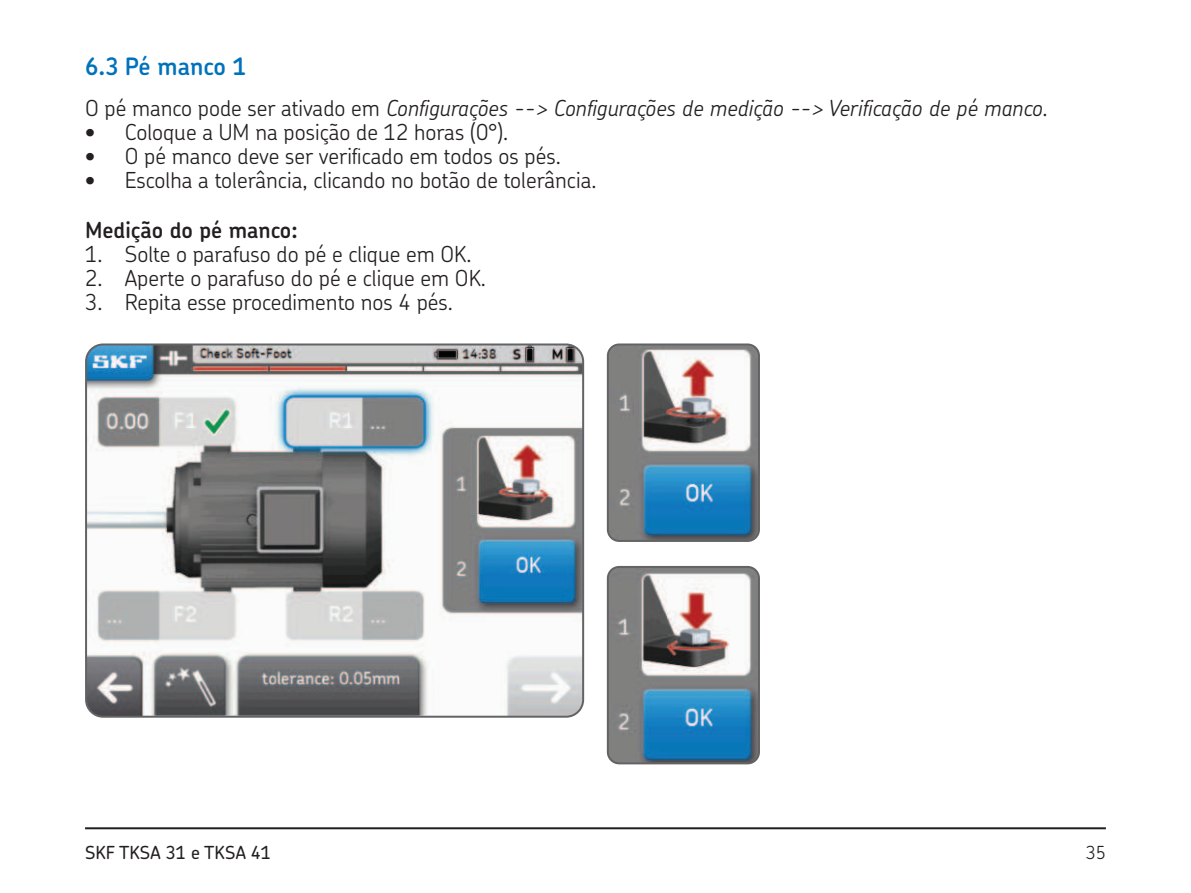
<style>
.page{position:relative;width:1191px;height:893px;background:#fff}
.page>*{position:absolute;margin:0;border:0;box-sizing:border-box;transform-origin:0 0}
.t1{font:600 24px "SKF Chevin OT";letter-spacing:-.01em;color:#0072bc}
.t2{font:300 22px "SKF Chevin OT";color:#231f20}
.t3{font:italic 300 22px "SKF Chevin OT";color:#231f20}
.t4{font:600 22px "SKF Chevin OT";color:#231f20}
.t5{font:500 18px "SKF Chevin OT";color:#231f20}
.t6{font:300 18px "SKF Chevin OT";color:#231f20}
.s1{font-style:normal}
</style>
<div class="page">
<hr style="left:85px;top:827px;width:1021px;height:2px;background:#231f20">
<img style="left:88px;top:346px;width:493px;height:369px">
<div style="left:85px;top:343px;width:499px;height:375px;border:2px solid #636366;border-radius:17px"></div>
<img style="left:608px;top:346px;width:149px;height:193px">
<div style="left:607px;top:343px;width:153px;height:199px;border:2px solid #636366;border-radius:11px"></div>
<img style="left:608px;top:567px;width:151px;height:196px">
<div style="left:607px;top:566px;width:153px;height:198px;border:2px solid #636366;border-radius:11px"></div>
<p class="t1" style="left:85px;top:51px;width:163px">6.3 Pé manco 1</p>
<p class="t3" style="left:85px;top:98px;width:964px"><span class="s1">O pé manco pode ser ativado em</span> Configurações --&gt; Configurações de medição --&gt; Verificação de pé manco.</p>
<p class="t2" style="left:85px;top:118px;width:424px">• Coloque a UM na posição de 12 horas (0°).</p>
<p class="t2" style="left:85px;top:142px;width:477px">• O pé manco deve ser verificado em todos os pés.</p>
<p class="t2" style="left:85px;top:166px;width:513px">• Escolha a tolerância, clicando no botão de tolerância.</p>
<p class="t4" style="left:85px;top:216px;width:214px">Medição do pé manco:</p>
<p class="t2" style="left:85px;top:240px;width:388px">1. Solte o parafuso do pé e clique em OK.</p>
<p class="t2" style="left:85px;top:264px;width:402px">2. Aperte o parafuso do pé e clique em OK.</p>
<p class="t2" style="left:85px;top:288px;width:369px">3. Repita esse procedimento nos 4 pés.</p>
<p class="t5" style="left:85px;top:842px;width:187px">SKF TKSA 31 e TKSA 41</p>
<p class="t6" style="left:1085px;top:841px;width:22px">35</p>
</div>
